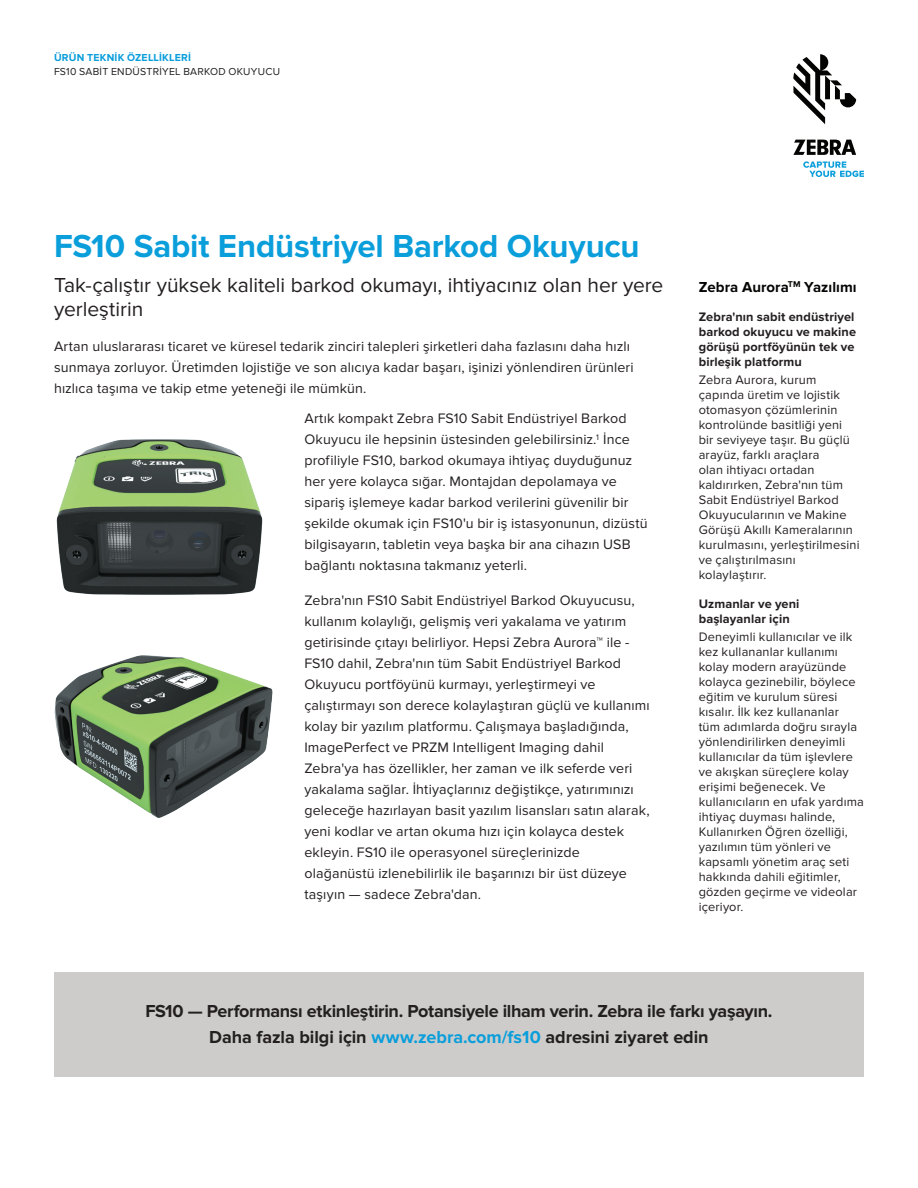
<style>
.page{position:relative;width:918px;height:1188px;background:#fff}
.page>*{position:absolute;margin:0;border:0;box-sizing:border-box;transform-origin:0 0}
.Heading-1-Cover{font:700 33px "Proxima Nova";letter-spacing:-.005em;color:#0a9edb}
.Subhead-1-Cover{font:21px/24px "Proxima Nova";color:#231f20}
.CTA-Market_Statement{font:700 18px "Proxima Nova";letter-spacing:-.02em;color:#231f20}
.CTA-Call_To_Action{font:700 18px "Proxima Nova";letter-spacing:-.005em;color:#231f20}
.Heading_Color-Sideba{font:700 15px "Proxima Nova";color:#040503}
.Introduction-Cover{font:14.25px/21px "Proxima Nova";letter-spacing:.01em;color:#231f20}
.Body{font:12.75px/15px "Proxima Nova";letter-spacing:.015em;color:#231f20}
.Heading-3_Interior_B{font:700 12.75px/15px "Proxima Nova";letter-spacing:.01em;color:#231f20}
.Zebra_Product_Descri{font:10.5px "Proxima Nova";letter-spacing:.025em;color:#231f20}
.Collateral_Type{font:700 10.5px "Proxima Nova";letter-spacing:.02em;color:#0a9edb}
.s1{color:#0a9edb}
</style>
<div class="page">
<img style="left:56px;top:439px;width:207px;height:156px">
<img style="left:54px;top:655px;width:219px;height:163px">
<svg style="left:793px;top:54px;width:63px;height:70px"></svg>
<svg style="left:793px;top:140px;width:63px;height:15px"></svg>
<svg style="left:803px;top:161px;width:61px;height:16px"></svg>
<div style="left:54px;top:972px;width:810px;height:104px;background:#ceccca"></div>
<p class="Collateral_Type" style="left:54px;top:51px;width:138px">ÜRÜN TEKNİK ÖZELLİKLERİ</p>
<p class="Zebra_Product_Descri" style="left:54px;top:66px;width:228px">FS10 SABİT ENDÜSTRİYEL BARKOD OKUYUCU</p>
<p class="Heading-1-Cover" style="left:54px;top:227px;width:587px">FS10 Sabit Endüstriyel Barkod Okuyucu</p>
<p class="Subhead-1-Cover" style="left:54px;top:273px;width:611px">Tak-çalıştır yüksek kaliteli barkod okumayı, ihtiyacınız olan her yere yerleştirin</p>
<p class="Introduction-Cover" style="left:54px;top:335px;width:581px">Artan uluslararası ticaret ve küresel tedarik zinciri talepleri şirketleri daha fazlasını daha hızlı sunmaya zorluyor. Üretimden lojistiğe ve son alıcıya kadar başarı, işinizi yönlendiren ürünleri hızlıca taşıma ve takip etme yeteneği ile mümkün.</p>
<p class="Introduction-Cover" style="left:304px;top:408px;width:345px">Artık kompakt Zebra FS10 Sabit Endüstriyel Barkod Okuyucu ile hepsinin üstesinden gelebilirsiniz.<sup>1</sup> İnce profiliyle FS10, barkod okumaya ihtiyaç duyduğunuz her yere kolayca sığar. Montajdan depolamaya ve sipariş işlemeye kadar barkod verilerini güvenilir bir şekilde okumak için FS10'u bir iş istasyonunun, dizüstü bilgisayarın, tabletin veya başka bir ana cihazın USB bağlantı noktasına takmanız yeterli.</p>
<p class="Introduction-Cover" style="left:304px;top:590px;width:347px">Zebra'nın FS10 Sabit Endüstriyel Barkod Okuyucusu, kullanım kolaylığı, gelişmiş veri yakalama ve yatırım getirisinde çıtayı belirliyor. Hepsi Zebra Aurora™ ile - FS10 dahil, Zebra'nın tüm Sabit Endüstriyel Barkod Okuyucu portföyünü kurmayı, yerleştirmeyi ve çalıştırmayı son derece kolaylaştıran güçlü ve kullanımı kolay bir yazılım platformu. Çalışmaya başladığında, ImagePerfect ve PRZM Intelligent Imaging dahil Zebra'ya has özellikler, her zaman ve ilk seferde veri yakalama sağlar. İhtiyaçlarınız değiştikçe, yatırımınızı geleceğe hazırlayan basit yazılım lisansları satın alarak, yeni kodlar ve artan okuma hızı için kolayca destek ekleyin. FS10 ile operasyonel süreçlerinizde olağanüstü izlenebilirlik ile başarınızı bir üst düzeye taşıyın — sadece Zebra'dan.</p>
<p class="Heading_Color-Sideba" style="left:699px;top:279px;width:159px">Zebra Aurora<sup>TM</sup> Yazılımı</p>
<p class="Heading-3_Interior_B" style="left:699px;top:309px;width:159px">Zebra'nın sabit endüstriyel barkod okuyucu ve makine görüşü portföyünün tek ve birleşik platformu</p>
<p class="Body" style="left:699px;top:373px;width:162px">Zebra Aurora, kurum çapında üretim ve lojistik otomasyon çözümlerinin kontrolünde basitliği yeni bir seviyeye taşır. Bu güçlü arayüz, farklı araçlara<br>olan ihtiyacı ortadan kaldırırken, Zebra'nın tüm<br>Sabit Endüstriyel Barkod<br>Okuyucularının ve Makine<br>Görüşü Akıllı Kameralarının kurulmasını, yerleştirilmesini ve çalıştırılmasını kolaylaştırır.</p>
<p class="Heading-3_Interior_B" style="left:699px;top:596px;width:102px">Uzmanlar ve yeni başlayanlar için</p>
<p class="Body" style="left:699px;top:630px;width:167px">Deneyimli kullanıcılar ve ilk kez kullananlar kullanımı kolay modern arayüzünde kolayca gezinebilir, böylece eğitim ve kurulum süresi kısalır. İlk kez kullananlar<br>tüm adımlarda doğru sırayla yönlendirilirken deneyimli kullanıcılar da tüm işlevlere ve akışkan süreçlere kolay erişimi beğenecek. Ve kullanıcıların en ufak yardıma ihtiyaç duyması halinde,<br>Kullanırken Öğren özelliği, yazılımın tüm yönleri ve kapsamlı yönetim araç seti hakkında dahili eğitimler, gözden geçirme ve videolar içeriyor.</p>
<p class="CTA-Market_Statement" style="left:145px;top:1001px;width:629px">FS10 — Performansı etkinleştirin. Potansiyele ilham verin. Zebra ile farkı yaşayın.</p>
<p class="CTA-Call_To_Action" style="left:209px;top:1027px;width:501px">Daha fazla bilgi için <span class="s1">www.zebra.com/fs10</span> adresini ziyaret edin</p>
</div>
